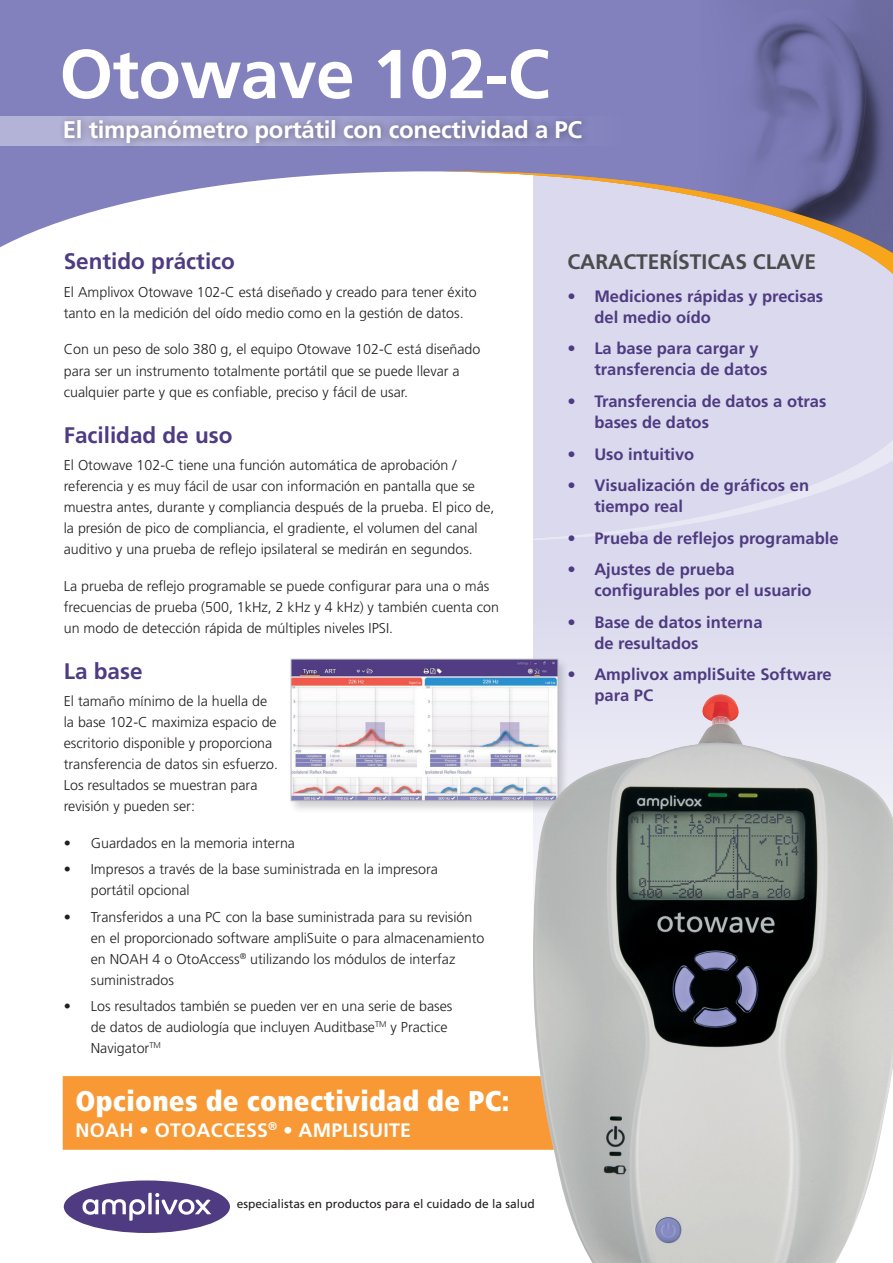
<style>
.page{position:relative;width:893px;height:1263px;background:#fff}
.page>*{position:absolute;margin:0;border:0;box-sizing:border-box;transform-origin:0 0}
.t1{font:700 69px "Frutiger LT Std";letter-spacing:-.01em;color:#fff}
.t2{font:900 condensed 28.5px "Frutiger LT Std";letter-spacing:.01em;color:#fff}
.t3{font:700 24px "Frutiger LT Std";letter-spacing:-.01em;color:#fff}
.t4{font:700 22.5px "Frutiger LT Std";color:#4e3b81}
.t5{font:700 21px "Frutiger LT Std";color:#4b4c4d}
.t6{font:700 19.5px "Frutiger LT Std";letter-spacing:.01em;color:#fff}
.t7{font:700 16.5px/21px "Frutiger LT Std";color:#4e3b81}
.t8{font:300 14.25px/21px "Frutiger LT Std";color:#231f20}
.t9{font:12px "Frutiger LT Std";color:#231f20}
</style>
<div class="page">
<div style="left:533px;top:145px;width:360px;height:816px;background:#dad9ed"></div>
<svg style="left:533px;top:441px;width:360px;height:99px"></svg>
<svg style="left:0;top:0;width:694px;height:247px;fill:#8281be"></svg>
<img style="left:694px;top:0;width:199px;height:171px">
<svg style="left:0;top:116px;width:842px;height:29px;background:#8786bd"></svg>
<svg style="left:441px;top:171px;width:452px;height:103px"></svg>
<div style="left:59px;top:114px;width:533px;height:37px;background:#231f20;opacity:.42"></div>
<div style="left:63px;top:1076px;width:470px;height:74px;background:#f89935"></div>
<div style="left:288px;top:658px;width:282px;height:156px;background:#231f20;opacity:.2"></div>
<img style="left:293px;top:661px;width:263px;height:138px">
<div style="left:291px;top:659px;width:267px;height:142px;border:1px solid #bcbdc0"></div>
<img style="left:533px;top:694px;width:360px;height:569px">
<div style="left:64px;top:1180px;width:166px;height:53px;background:#4e3b81;border-radius:50%"></div>
<svg style="left:82px;top:1193px;width:129px;height:28px"></svg>
<h1 class="t1" style="left:60px;top:34px;width:492px">Otowave 102-C</h1>
<h3 class="t3" style="left:63px;top:116px;width:521px">El timpanómetro portátil con conectividad a PC</h3>
<h3 class="t4" style="left:64px;top:248px;width:173px">Sentido práctico</h3>
<p class="t8" style="left:64px;top:281px;width:415px">El Amplivox Otowave 102-C está diseñado y creado para tener éxito tanto en la medición del oído medio como en la gestión de datos.</p>
<p class="t8" style="left:64px;top:339px;width:418px">Con un peso de solo 380 g, el equipo Otowave 102-C está diseñado para ser un instrumento totalmente portátil que se puede llevar a cualquier parte y que es confiable, preciso y fácil de usar.</p>
<h3 class="t4" style="left:64px;top:422px;width:170px">Facilidad de uso</h3>
<p class="t8" style="left:64px;top:455px;width:432px">El Otowave 102-C tiene una función automática de aprobación / referencia y es muy fácil de usar con información en pantalla que se muestra antes, durante y compliancia después de la prueba. El pico de, la presión de pico de compliancia, el gradiente, el volumen del canal auditivo y una prueba de reflejo ipsilateral se medirán en segundos.</p>
<p class="t8" style="left:64px;top:576px;width:437px">La prueba de reflejo programable se puede configurar para una o más frecuencias de prueba (500, 1kHz, 2 kHz y 4 kHz) y también cuenta con un modo de detección rápida de múltiples niveles IPSI.</p>
<h3 class="t4" style="left:64px;top:658px;width:80px">La base</h3>
<p class="t8" style="left:64px;top:691px;width:216px">El tamaño mínimo de la huella de la base 102-C maximiza espacio de escritorio disponible y proporciona transferencia de datos sin esfuerzo.<br>Los resultados se muestran para revisión y pueden ser:</p>
<p class="t8" style="left:64px;top:833px;width:233px">• Guardados en la memoria interna</p>
<p class="t8" style="left:91px;top:859px;width:349px;text-indent:-27px">• Impresos a través de la base suministrada en la impresora portátil opcional</p>
<p class="t8" style="left:91px;top:906px;width:395px;text-indent:-27px">• Transferidos a una PC con la base suministrada para su revisión en el proporcionado software ampliSuite o para almacenamiento en NOAH 4 o OtoAccess<sup>®</sup> utilizando los módulos de interfaz suministrados</p>
<p class="t8" style="left:91px;top:995px;width:363px;text-indent:-27px">• Los resultados también se pueden ver en una serie de bases de datos de audiología que incluyen Auditbase<sup>TM</sup> y Practice<br>Navigator<sup>TM</sup></p>
<h2 class="t2" style="left:75px;top:1083px;width:435px">Opciones de conectividad de PC:</h2>
<h3 class="t6" style="left:75px;top:1118px;width:337px">NOAH • OTOACCESS<sup>®</sup> • AMPLISUITE</h3>
<p class="t9" style="left:237px;top:1197px;width:300px">especialistas en productos para el cuidado de la salud</p>
<h3 class="t5" style="left:567px;top:250px;width:250px">CARACTERÍSTICAS CLAVE</h3>
<p class="t7" style="left:594px;top:286px;width:230px;text-indent:-27px">• Mediciones rápidas y precisas del medio oído</p>
<p class="t7" style="left:594px;top:338px;width:174px;text-indent:-27px">• La base para cargar y transferencia de datos</p>
<p class="t7" style="left:594px;top:391px;width:233px;text-indent:-27px">• Transferencia de datos a otras bases de datos</p>
<p class="t7" style="left:567px;top:443px;width:128px">• Uso intuitivo</p>
<p class="t7" style="left:594px;top:475px;width:216px;text-indent:-27px">• Visualización de gráficos en tiempo real</p>
<p class="t7" style="left:567px;top:527px;width:273px">• Prueba de reflejos programable</p>
<p class="t7" style="left:594px;top:559px;width:219px;text-indent:-27px">• Ajustes de prueba configurables por el usuario</p>
<p class="t7" style="left:594px;top:611px;width:170px;text-indent:-27px">• Base de datos interna de resultados</p>
<p class="t7" style="left:594px;top:664px;width:239px;text-indent:-27px">• Amplivox ampliSuite Software para PC</p>
</div>
